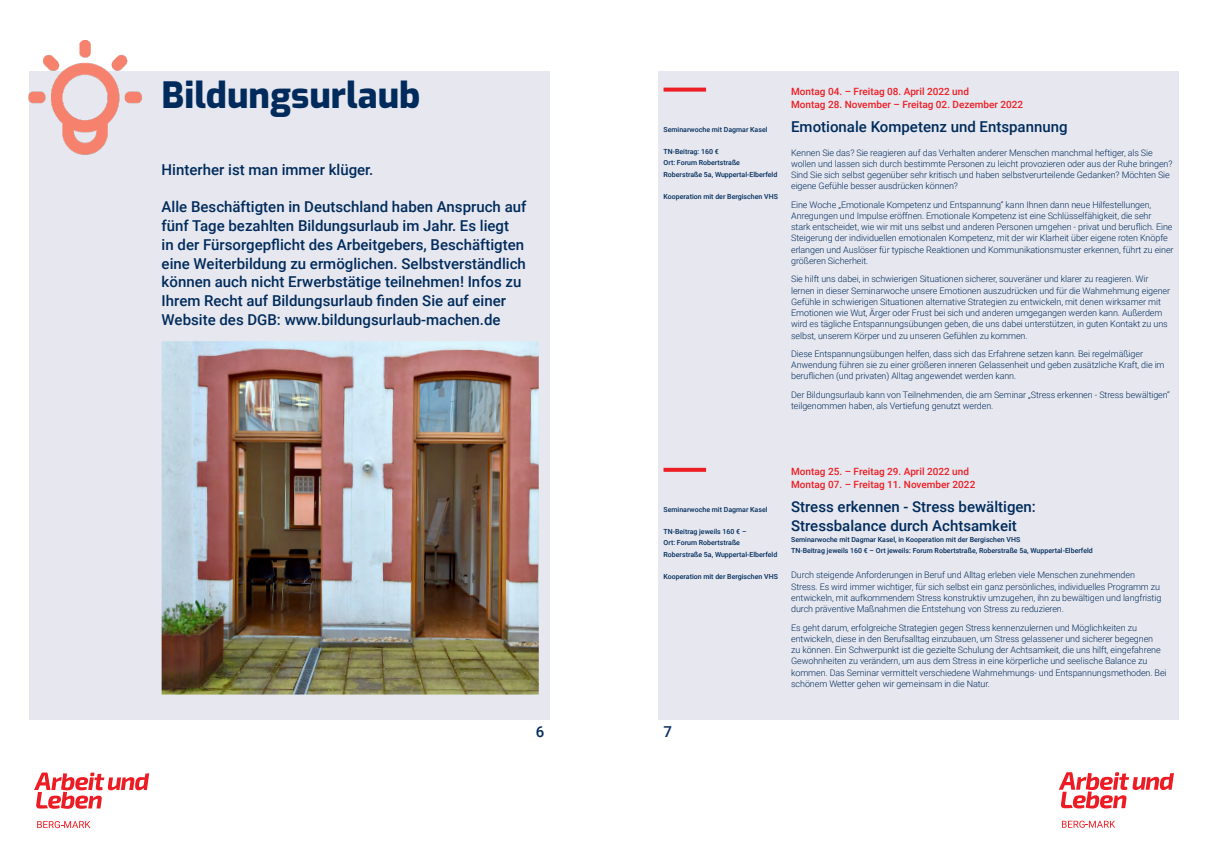
<style>
.page{position:relative;width:1208px;height:859px;background:#fff}
.page>*{position:absolute;margin:0;border:0;box-sizing:border-box;transform-origin:0 0}
.t1{font:800 36px "Exo";color:#002b5c}
.t2{font:500 15px/18.8px "Roboto";color:#002b5c}
.t3{font:500 10px/12.5px "Roboto";color:#ed1d24}
.t4{font:300 9px/11.2px "Roboto";letter-spacing:-.01em;color:#002b5c}
.t5{font:500 7px/11.2px "Roboto";color:#002b5c}
</style>
<div class="page">
<svg style="left:1058px;top:772px;width:116px;height:36px"></svg>
<svg style="left:1062px;top:821px;width:53px;height:7px"></svg>
<div style="left:658px;top:71px;width:520px;height:649px;background:#e7e8ef"></div>
<div style="left:29px;top:71px;width:520px;height:649px;background:#e7e8ef"></div>
<svg style="left:34px;top:772px;width:115px;height:37px"></svg>
<svg style="left:37px;top:821px;width:53px;height:7px"></svg>
<svg style="left:663px;top:88px;width:43px;height:4px"></svg>
<img style="left:28px;top:41px;width:114px;height:114px">
<img style="left:162px;top:341px;width:377px;height:353px">
<svg style="left:663px;top:468px;width:43px;height:4px"></svg>
<h1 class="t1" style="left:162px;top:69px;width:260px">Bildungsurlaub</h1>
<p class="t3" style="left:791px;top:85px;width:234px">Montag 04. – Freitag 08. April 2022 und<br>Montag 28. November – Freitag 02. Dezember 2022</p>
<h2 class="t2" style="left:791px;top:116px;width:278px">Emotionale Kompetenz und Entspannung</h2>
<p class="t4" style="left:791px;top:146px;width:383px">Kennen Sie das? Sie reagieren auf das Verhalten anderer Menschen manchmal heftiger, als Sie wollen und lassen sich durch bestimmte Personen zu leicht provozieren oder aus der Ruhe bringen?<br>Sind Sie sich selbst gegenüber sehr kritisch und haben selbstverurteilende Gedanken? Möchten Sie eigene Gefühle besser ausdrücken können?</p>
<p class="t4" style="left:791px;top:199px;width:384px">Eine Woche „Emotionale Kompetenz und Entspannung“ kann Ihnen dann neue Hilfestellungen, Anregungen und Impulse eröffnen. Emotionale Kompetenz ist eine Schlüsselfähigkeit, die sehr<br>stark entscheidet, wie wir mit uns selbst und anderen Personen umgehen - privat und beruflich. Eine Steigerung der individuellen emotionalen Kompetenz, mit der wir Klarheit über eigene roten Knöpfe erlangen und Auslöser für typische Reaktionen und Kommunikationsmuster erkennen, führt zu einer größeren Sicherheit.</p>
<p class="t4" style="left:791px;top:273px;width:380px">Sie hilft uns dabei, in schwierigen Situationen sicherer, souveräner und klarer zu reagieren. Wir lernen in dieser Seminarwoche unsere Emotionen auszudrücken und für die Wahrnehmung eigener Gefühle in schwierigen Situationen alternative Strategien zu entwickeln, mit denen wirksamer mit Emotionen wie Wut, Ärger oder Frust bei sich und anderen umgegangen werden kann. Außerdem wird es tägliche Entspannungsübungen geben, die uns dabei unterstützen, in guten Kontakt zu uns selbst, unserem Körper und zu unseren Gefühlen zu kommen.</p>
<p class="t4" style="left:791px;top:348px;width:375px">Diese Entspannungsübungen helfen, dass sich das Erfahrene setzen kann. Bei regelmäßiger<br>Anwendung führen sie zu einer größeren inneren Gelassenheit und geben zusätzliche Kraft, die im beruflichen (und privaten) Alltag angewendet werden kann.</p>
<p class="t4" style="left:791px;top:389px;width:380px">Der Bildungsurlaub kann von Teilnehmenden, die am Seminar „Stress erkennen - Stress bewältigen“ teilgenommen haben, als Vertiefung genutzt werden.</p>
<p class="t5" style="left:663px;top:123px;width:106px">Seminarwoche mit Dagmar Kasel</p>
<p class="t5" style="left:663px;top:146px;width:115px">TN-Beitrag: 160 €<br>Ort: Forum Robertstraße<br>Roberstraße 5a, Wuppertal-Elberfeld</p>
<p class="t5" style="left:663px;top:191px;width:116px">Kooperation mit der Bergischen VHS</p>
<h2 class="t2" style="left:162px;top:160px;width:213px">Hinterher ist man immer klüger.</h2>
<p class="t2" style="left:162px;top:197px;width:366px">Alle Beschäftigten in Deutschland haben Anspruch auf fünf Tage bezahlten Bildungsurlaub im Jahr. Es liegt<br>in der Fürsorgepflicht des Arbeitgebers, Beschäftigten eine Weiterbildung zu ermöglichen. Selbstverständlich können auch nicht Erwerbstätige teilnehmen! Infos zu Ihrem Recht auf Bildungsurlaub finden Sie auf einer Website des DGB: www.bildungsurlaub-machen.de</p>
<p class="t5" style="left:663px;top:503px;width:106px">Seminarwoche mit Dagmar Kasel</p>
<p class="t5" style="left:663px;top:526px;width:115px">TN-Beitrag jeweils 160 € –<br>Ort: Forum Robertstraße<br>Roberstraße 5a, Wuppertal-Elberfeld</p>
<p class="t5" style="left:663px;top:571px;width:116px">Kooperation mit der Bergischen VHS</p>
<p class="t3" style="left:791px;top:465px;width:186px">Montag 25. – Freitag 29. April 2022 und<br>Montag 07. – Freitag 11. November 2022</p>
<h2 class="t2" style="left:791px;top:496px;width:246px">Stress erkennen - Stress bewältigen:<br>Stressbalance durch Achtsamkeit</h2>
<p class="t5" style="left:791px;top:533px;width:303px">Seminarwoche mit Dagmar Kasel, in Kooperation mit der Bergischen VHS<br>TN-Beitrag jeweils 160 € – Ort jeweils: Forum Robertstraße, Roberstraße 5a, Wuppertal-Elberfeld</p>
<p class="t4" style="left:791px;top:569px;width:372px">Durch steigende Anforderungen in Beruf und Alltag erleben viele Menschen zunehmenden Stress. Es wird immer wichtiger, für sich selbst ein ganz persönliches, individuelles Programm zu entwickeln, mit aufkommendem Stress konstruktiv umzugehen, ihn zu bewältigen und langfristig durch präventive Maßnahmen die Entstehung von Stress zu reduzieren.</p>
<p class="t4" style="left:791px;top:621px;width:377px">Es geht darum, erfolgreiche Strategien gegen Stress kennenzulernen und Möglichkeiten zu entwickeln, diese in den Berufsalltag einzubauen, um Stress gelassener und sicherer begegnen<br>zu können. Ein Schwerpunkt ist die gezielte Schulung der Achtsamkeit, die uns hilft, eingefahrene Gewohnheiten zu verändern, um aus dem Stress in eine körperliche und seelische Balance zu kommen. Das Seminar vermittelt verschiedene Wahrnehmungs- und Entspannungsmethoden. Bei schönem Wetter gehen wir gemeinsam in die Natur.</p>
<h2 class="t2" style="left:536px;top:722px;width:10px">6</h2>
<h2 class="t2" style="left:663px;top:722px;width:10px">7</h2>
</div>
